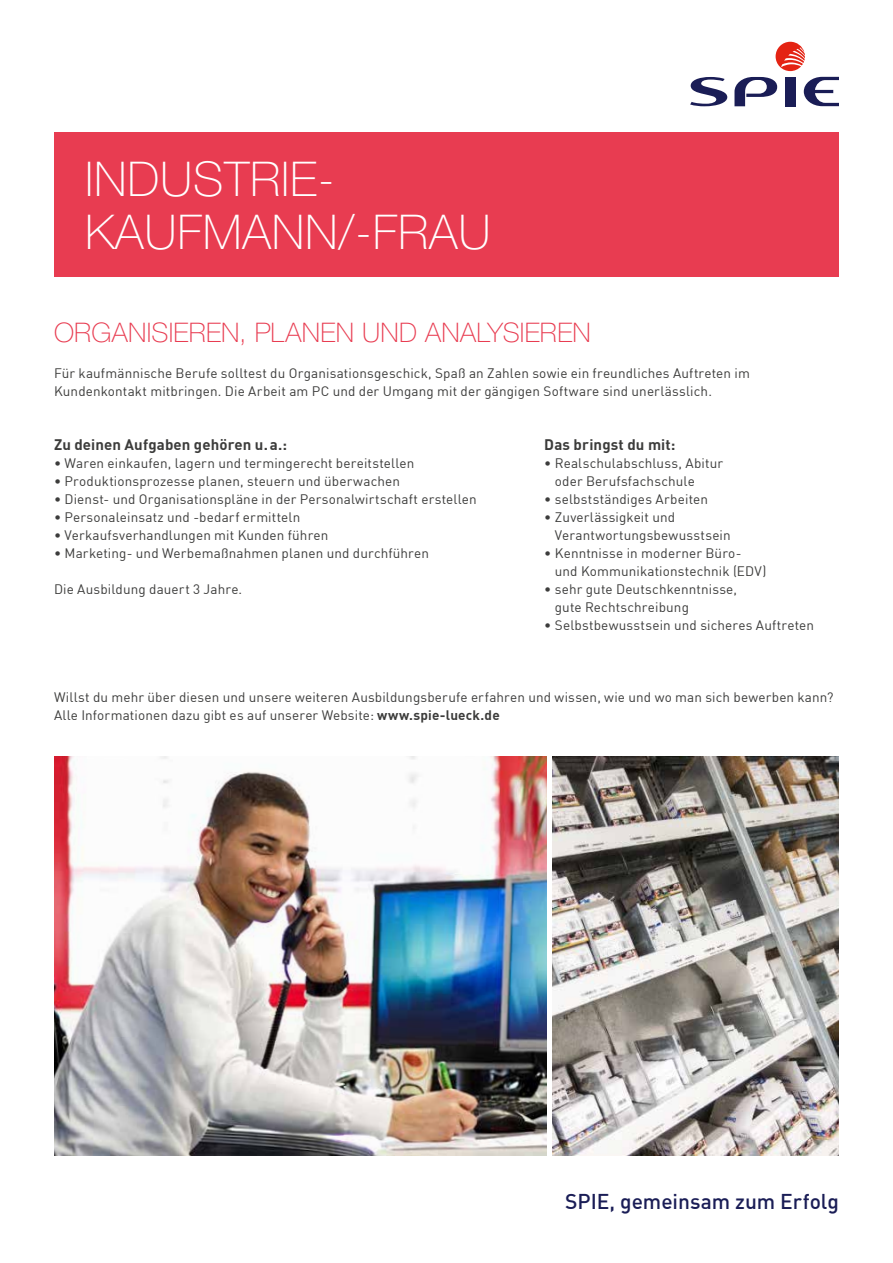
<style>
.page{position:relative;width:893px;height:1263px;background:#fff}
.page>*{position:absolute;margin:0;border:0;box-sizing:border-box;transform-origin:0 0}
.t1{font:100 48px/52.5px "Helvetica Neue LT Std";letter-spacing:.015em;color:#fff}
.t2{font:100 27px "Helvetica Neue LT Std";letter-spacing:.01em;color:#e83c51}
.t3{font:500 21px "DIN";letter-spacing:-.005em;color:#1a1d56}
.t4{font:700 15px "DIN";letter-spacing:.01em;color:#3c3c3b}
.t5{font:13.5px/18px "DIN";letter-spacing:.01em;color:#3c3c3b}
.s1{font-weight:700}
</style>
<div class="page">
<svg style="left:734px;top:77px;width:43px;height:29px"></svg>
<div style="left:785px;top:77px;width:10px;height:29px;background:#1a1d56"></div>
<svg style="left:804px;top:77px;width:35px;height:29px"></svg>
<svg style="left:690px;top:77px;width:37px;height:29px"></svg>
<svg style="left:776px;top:42px;width:29px;height:29px"></svg>
<img style="left:553px;top:756px;width:286px;height:399px">
<img style="left:54px;top:756px;width:492px;height:399px">
<div style="left:54px;top:132px;width:785px;height:144px;background:#e83c51"></div>
<h1 class="t1" style="left:85px;top:153px;width:407px">INDUSTRIE-<br>KAUFMANN/-FRAU</h1>
<h2 class="t2" style="left:54px;top:317px;width:538px">ORGANISIEREN, PLANEN UND ANALYSIEREN</h2>
<p class="t5" style="left:54px;top:364px;width:697px">Für kaufmännische Berufe solltest du Organisationsgeschick, Spaß an Zahlen sowie ein freundliches Auftreten im<br>Kundenkontakt mitbringen. Die Arbeit am PC und der Umgang mit der gängigen Software sind unerlässlich.</p>
<p class="t4" style="left:54px;top:435px;width:235px">Zu deinen Aufgaben gehören u.a.:</p>
<p class="t5" style="left:54px;top:454px;width:362px">• Waren einkaufen, lagern und termingerecht bereitstellen</p>
<p class="t5" style="left:54px;top:472px;width:348px">• Produktionsprozesse planen, steuern und überwachen</p>
<p class="t5" style="left:54px;top:490px;width:424px">• Dienst- und Organisationspläne in der Personalwirtschaft erstellen</p>
<p class="t5" style="left:54px;top:508px;width:248px">• Personaleinsatz und -bedarf ermitteln</p>
<p class="t5" style="left:54px;top:526px;width:276px">• Verkaufsverhandlungen mit Kunden führen</p>
<p class="t5" style="left:54px;top:544px;width:377px">• Marketing- und Werbemaßnahmen planen und durchführen</p>
<p class="t5" style="left:54px;top:580px;width:190px">Die Ausbildung dauert 3 Jahre.</p>
<p class="t4" style="left:544px;top:435px;width:133px">Das bringst du mit:</p>
<p class="t5" style="left:555px;top:454px;width:170px;text-indent:-11px">• Realschulabschluss, Abitur oder Berufsfachschule</p>
<p class="t5" style="left:544px;top:490px;width:165px">• selbstständiges Arbeiten</p>
<p class="t5" style="left:555px;top:508px;width:177px;text-indent:-11px">• Zuverlässigkeit und<br>Verantwortungsbewusstsein</p>
<p class="t5" style="left:555px;top:544px;width:213px;text-indent:-11px">• Kenntnisse in moderner Büro&shy;und Kommunikationstechnik (EDV)</p>
<p class="t5" style="left:555px;top:580px;width:184px;text-indent:-11px">• sehr gute Deutschkenntnisse, gute Rechtschreibung</p>
<p class="t5" style="left:544px;top:616px;width:271px">• Selbstbewusstsein und sicheres Auftreten</p>
<p class="t5" style="left:54px;top:688px;width:781px">Willst du mehr über diesen und unsere weiteren Ausbildungsberufe erfahren und wissen, wie und wo man sich bewerben kann?<br>Alle Informationen dazu gibt es auf unserer Website: <span class="s1">www.spie-lueck.de</span></p>
<h3 class="t3" style="left:565px;top:1188px;width:275px">SPIE, gemeinsam zum Erfolg</h3>
</div>
